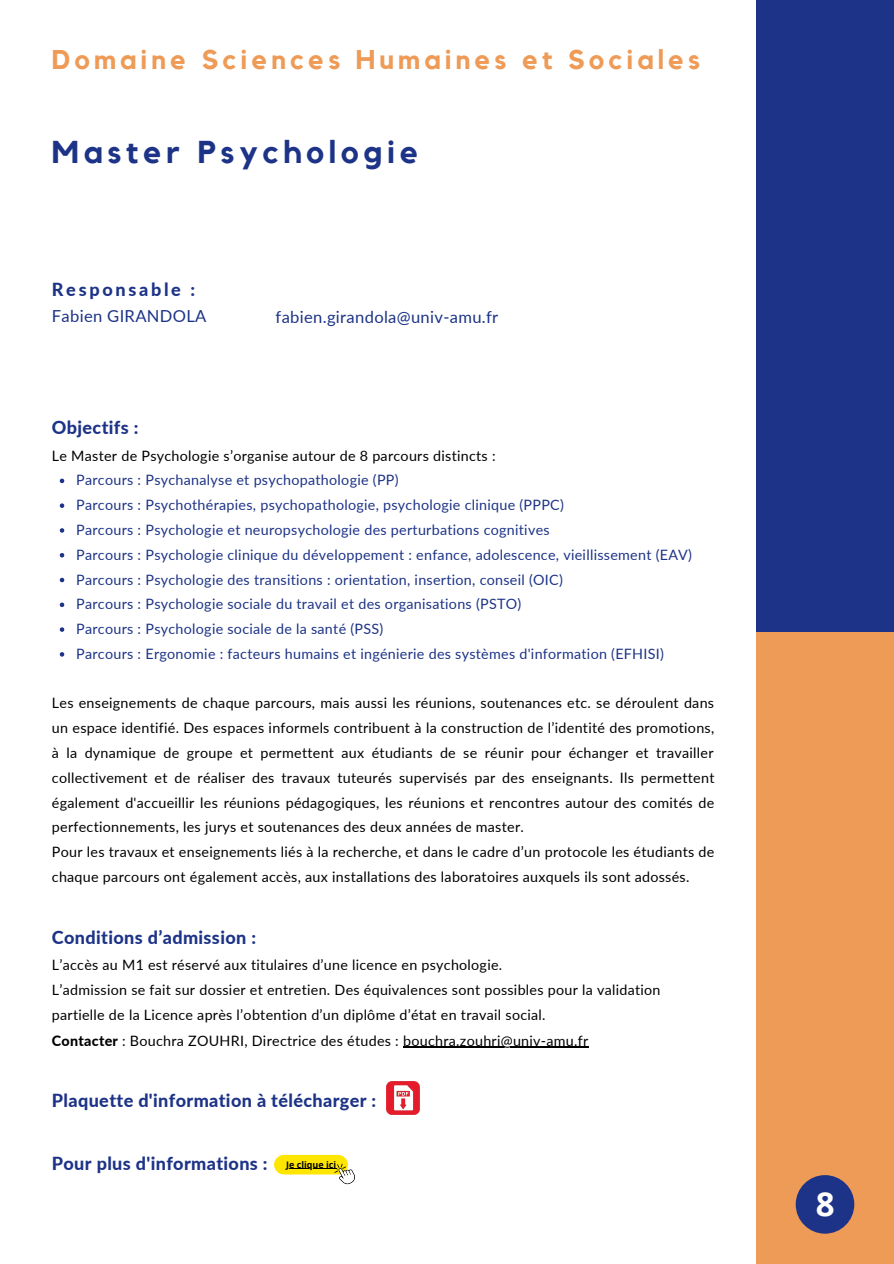
<style>
.page{position:relative;width:894px;height:1264px;background:#fff}
.page>*{position:absolute;margin:0;border:0;box-sizing:border-box;transform-origin:0 0}
.t1{font:700 33px "Open Sans";color:#fff}
.t2{font:700 31.5px "Kollektif";letter-spacing:.15em;color:#1d3387}
.t3{font:700 27px "Kollektif";letter-spacing:.15em;color:#ee9b57}
.t4{font:800 18px "Lato";letter-spacing:.02em;color:#1d3387}
.t5{font:800 18px "Lato";letter-spacing:.15em;color:#1d3387}
.t6{font:16.5px "Lato";letter-spacing:.02em;color:#1d3387}
.t7{font:14.25px/24.8px "Lato";letter-spacing:.02em;color:#000}
.t8{font:14.25px "Lato";letter-spacing:.02em;color:#1d3387}
.t9{font:700 9px "Open Sans";color:#000}
.s1{font-weight:800}
</style>
<div class="page">
<div style="left:755px;top:626px;width:138px;height:637px;background:#ee9b57"></div>
<div style="left:795px;top:1175px;width:59px;height:58px;background:#1d3387;border-radius:50%"></div>
<div style="left:755px;top:0;width:138px;height:631px;background:#1d3387"></div>
<svg style="left:60px;top:478px;width:4px;height:5px"></svg>
<svg style="left:60px;top:503px;width:4px;height:5px"></svg>
<svg style="left:60px;top:528px;width:4px;height:4px"></svg>
<svg style="left:60px;top:553px;width:4px;height:4px"></svg>
<svg style="left:60px;top:577px;width:4px;height:5px"></svg>
<svg style="left:60px;top:602px;width:4px;height:5px"></svg>
<svg style="left:60px;top:627px;width:4px;height:5px"></svg>
<svg style="left:60px;top:652px;width:4px;height:4px"></svg>
<hr style="left:403px;top:1046px;width:185px;height:1px;background:#000">
<img style="left:386px;top:1081px;width:34px;height:33px">
<div style="left:274px;top:1154px;width:74px;height:20px;background:#ffe600;border-radius:10px"></div>
<svg style="left:334px;top:1163px;width:21px;height:21px"></svg>
<hr style="left:286px;top:1168px;width:50px;height:1px;background:#000">
<p class="t3" style="left:52px;top:47px;width:649px">Domaine Sciences Humaines et Sociales</p>
<p class="t2" style="left:52px;top:138px;width:368px">Master Psychologie</p>
<p class="t5" style="left:52px;top:278px;width:145px">Responsable :</p>
<p class="t6" style="left:52px;top:306px;width:156px">Fabien GIRANDOLA</p>
<p class="t6" style="left:275px;top:307px;width:224px">fabien.girandola@univ-amu.fr</p>
<p class="t4" style="left:52px;top:416px;width:88px">Objectifs :</p>
<p class="t7" style="left:52px;top:443px;width:445px">Le Master de Psychologie s’organise autour de 8 parcours distincts :</p>
<p class="t8" style="left:76px;top:471px;width:324px">Parcours : Psychanalyse et psychopathologie (PP)</p>
<p class="t8" style="left:76px;top:496px;width:489px">Parcours : Psychothérapies, psychopathologie, psychologie clinique (PPPC)</p>
<p class="t8" style="left:76px;top:521px;width:475px">Parcours : Psychologie et neuropsychologie des perturbations cognitives</p>
<p class="t8" style="left:76px;top:545px;width:617px">Parcours : Psychologie clinique du développement : enfance, adolescence, vieillissement (EAV)</p>
<p class="t8" style="left:76px;top:570px;width:488px">Parcours : Psychologie des transitions : orientation, insertion, conseil (OIC)</p>
<p class="t8" style="left:76px;top:595px;width:446px">Parcours : Psychologie sociale du travail et des organisations (PSTO)</p>
<p class="t8" style="left:76px;top:620px;width:308px">Parcours : Psychologie sociale de la santé (PSS)</p>
<p class="t8" style="left:76px;top:644px;width:589px">Parcours : Ergonomie : facteurs humains et ingénierie des systèmes d'information (EFHISI)</p>
<p class="t7" style="left:52px;top:690px;width:664px;text-align:justify">Les enseignements de chaque parcours, mais aussi les réunions, soutenances etc. se déroulent dans un espace identifié. Des espaces informels contribuent à la construction de l’identité des promotions, à la dynamique de groupe et permettent aux étudiants de se réunir pour échanger et travailler collectivement et de réaliser des travaux tuteurés supervisés par des enseignants. Ils permettent également d'accueillir les réunions pédagogiques, les réunions et rencontres autour des comités de perfectionnements, les jurys et soutenances des deux années de master.</p>
<p class="t7" style="left:52px;top:839px;width:664px">Pour les travaux et enseignements liés à la recherche, et dans le cadre d’un protocole les étudiants de chaque parcours ont également accès, aux installations des laboratoires auxquels ils sont adossés.</p>
<p class="t4" style="left:52px;top:926px;width:206px">Conditions d’admission :</p>
<p class="t7" style="left:52px;top:952px;width:451px">L’accès au M1 est réservé aux titulaires d’une licence en psychologie.</p>
<p class="t7" style="left:52px;top:977px;width:610px">L’admission se fait sur dossier et entretien. Des équivalences sont possibles pour la validation partielle de la Licence après l’obtention d’un diplôme d’état en travail social.</p>
<p class="t7" style="left:52px;top:1027px;width:538px"><span class="s1">Contacter</span> : Bouchra ZOUHRI, Directrice des études : bouchra.zouhri@univ-amu.fr</p>
<p class="t4" style="left:52px;top:1088px;width:326px">Plaquette d'information à télécharger :</p>
<p class="t4" style="left:52px;top:1152px;width:217px">Pour plus d'informations :</p>
<p class="t9" style="left:286px;top:1157px;width:52px">Je clique ici</p>
<p class="t1" style="left:815px;top:1180px;width:20px">8</p>
</div>
